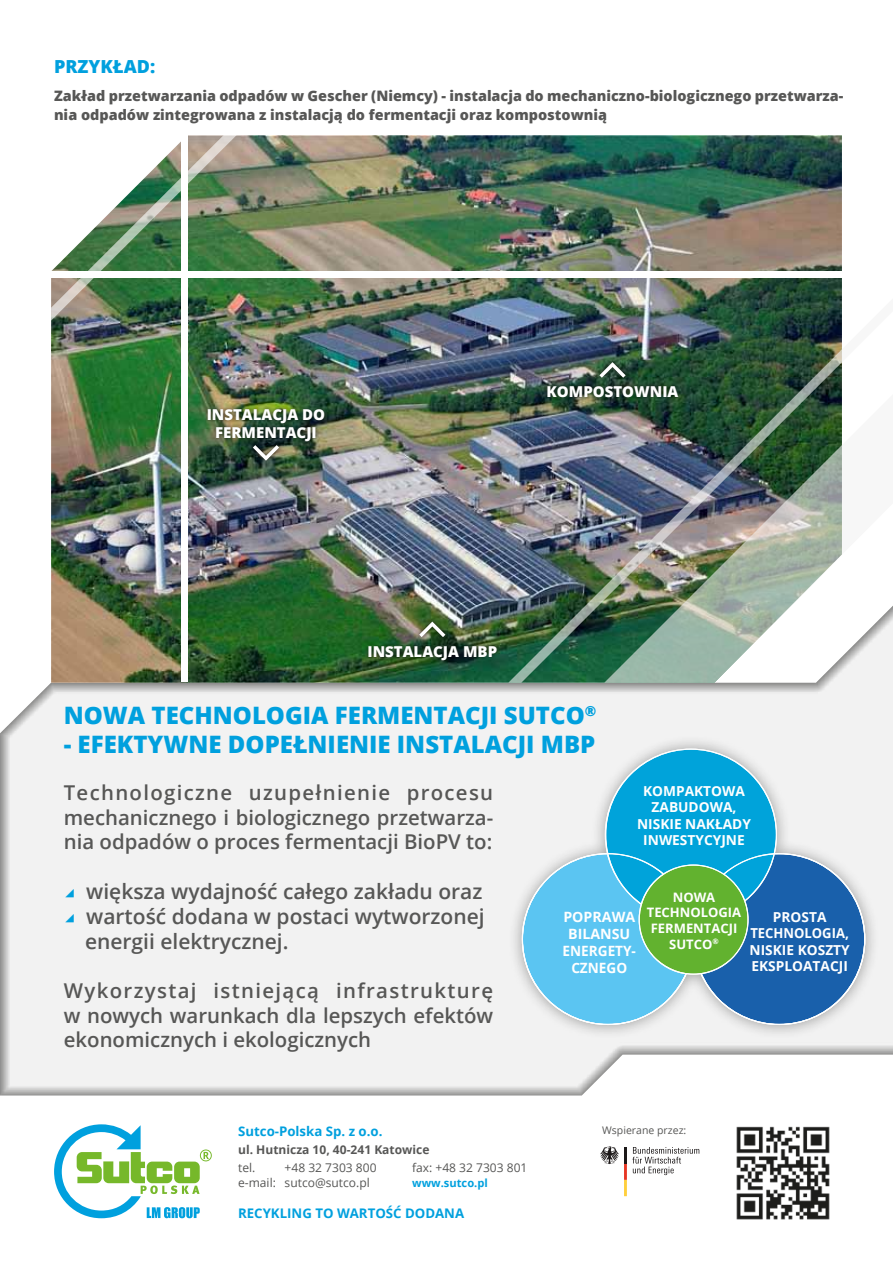
<style>
.page{position:relative;width:893px;height:1263px;background:#fff}
.page>*{position:absolute;margin:0;border:0;box-sizing:border-box;transform-origin:0 0}
.t1{font:800 24px "Open Sans";color:#00a0de}
.t2{font:600 21px "Open Sans";color:#575756}
.t3{font:600 20.4px/24.5px "Open Sans";color:#575756;text-align:justify}
.t4{font:800 18px "Open Sans";color:#00a0de}
.t5{font:800 15px "Open Sans";color:#fff}
.t6{font:800 14.4px/19.5px "Open Sans";color:#575756}
.t7{font:700 14.25px/17.1px "Open Sans";color:#fff;text-align:center}
.t8{font:700 13.8px/16.5px "Open Sans";color:#fff;text-align:center}
.t9{font:700 13.2px "Open Sans";color:#00a0de}
.t10{font:700 13.05px/15.6px "Open Sans";color:#fff;text-align:center}
.t11{font:12px "Open Sans";color:#575756}
.t12{font:700 12px "Open Sans";color:#575756}
.t13{font:700 11.1px "Open Sans";color:#00a0de}
.t14{font:10.5px "Open Sans";color:#575756}
.s1{font-family:"Sutco Aufzaehlung";font-weight:400;color:#00a0de}
</style>
<div class="page">
<svg style="left:0;top:683px;width:893px;height:536px;fill:#f2f2f2"></svg>
<img style="left:51px;top:135px;width:791px;height:548px">
<div style="left:181px;top:91px;width:7px;height:591px;background:#fff"></div>
<div style="left:50px;top:271px;width:794px;height:7px;background:#fff"></div>
<img style="left:508px;top:298px;width:334px;height:385px">
<img style="left:604px;top:394px;width:289px;height:289px">
<div style="left:569px;top:1138px;width:159px;height:66px;background:#fff"></div>
<svg style="left:600px;top:1146px;width:99px;height:50px"></svg>
<img style="left:51px;top:135px;width:291px;height:186px">
<svg style="left:54px;top:1124px;width:158px;height:94px"></svg>
<div style="left:508px;top:735px;width:372px;height:304px;background:#1d1d1b;opacity:.4"></div>
<svg style="left:522px;top:748px;width:343px;height:277px"></svg>
<img style="left:723px;top:1112px;width:121px;height:108px">
<div style="left:364px;top:642px;width:137px;height:23px;background:#13100d;opacity:.75"></div>
<div style="left:543px;top:381px;width:140px;height:20px;background:#13100d;opacity:.75"></div>
<div style="left:203px;top:405px;width:126px;height:41px;background:#13100d;opacity:.75"></div>
<div style="left:249px;top:441px;width:34px;height:24px;background:#13100d;opacity:.75"></div>
<svg style="left:253px;top:445px;width:26px;height:16px"></svg>
<div style="left:415px;top:617px;width:35px;height:24px;background:#13100d;opacity:.75"></div>
<svg style="left:419px;top:621px;width:26px;height:16px"></svg>
<div style="left:595px;top:358px;width:35px;height:24px;background:#13100d;opacity:.75"></div>
<svg style="left:599px;top:362px;width:27px;height:16px"></svg>
<p class="t4" style="left:54px;top:53px;width:103px">PRZYKŁAD:</p>
<p class="t6" style="left:54px;top:85px;width:791px">Zakład przetwarzania odpadów w Gescher (Niemcy) - instalacja do mechaniczno-biologicznego przetwarza&shy;nia odpadów zintegrowana z instalacją do fermentacji oraz kompostownią</p>
<p class="t5" style="left:207px;top:404px;width:16px">Instalacja</p>
<p class="t5" style="left:302px;top:404px;width:22px">do</p>
<p class="t5" style="left:215px;top:422px;width:11px">fermentacji</p>
<p class="t5" style="left:547px;top:380px;width:23px">Kompostownia</p>
<p class="t5" style="left:367px;top:640px;width:16px">Instalacja</p>
<p class="t5" style="left:463px;top:640px;width:36px">MBP</p>
<p class="t1" style="left:64px;top:697px;width:534px">NOWA TECHNOLOGIA FERMENTACJI SUTCO<sup>®</sup></p>
<p class="t1" style="left:64px;top:725px;width:533px">- EFEKTYWNE DOPEŁNIENIE INSTALACJI MBP</p>
<p class="t3" style="left:64px;top:780px;width:431px">Technologiczne uzupełnienie procesu mechanicznego i biologicznego przetwarza&shy;nia odpadów o proces fermentacji BioPV to:</p>
<p class="t2" style="left:64px;top:877px;width:420px"><span class="s1">a</span> większa wydajność całego zakładu oraz</p>
<p class="t2" style="left:64px;top:902px;width:422px"><span class="s1">a</span> wartość dodana w postaci wytworzonej</p>
<p class="t2" style="left:85px;top:927px;width:205px">energii elektrycznej.</p>
<p class="t3" style="left:64px;top:978px;width:431px">Wykorzystaj istniejącą infrastrukturę w nowych warunkach dla lepszych efektów ekonomicznych i ekologicznych</p>
<p class="t9" style="left:238px;top:1121px;width:146px">Sutco-Polska Sp. z o.o.</p>
<p class="t12" style="left:238px;top:1141px;width:193px">ul. Hutnicza 10, 40-241 Katowice</p>
<p class="t11" style="left:238px;top:1159px;width:19px">tel.</p>
<p class="t11" style="left:285px;top:1159px;width:93px">+48 32 7303 800</p>
<p class="t11" style="left:412px;top:1159px;width:117px">fax: +48 32 7303 801</p>
<p class="t11" style="left:238px;top:1174px;width:133px">e-mail: sutco@sutco.pl</p>
<p class="t13" style="left:412px;top:1175px;width:77px">www.sutco.pl</p>
<p class="t9" style="left:238px;top:1204px;width:228px">RECYKLING TO WARTOŚĆ DODANA</p>
<p class="t8" style="left:637px;top:782px;width:115px">KOMPAKTOWA<br>ZABUDOWA,<br>NISKIE NAKŁADY<br>INWESTYCYJNE</p>
<p class="t10" style="left:647px;top:889px;width:96px">NOWA<br>TECHNOLOGIA<br>FERMENTACJI<br>SUTCO<sup>®</sup></p>
<p class="t7" style="left:563px;top:908px;width:75px">POPRAWA<br>BILANSU<br>ENERGETY-<br>CZNEGO</p>
<p class="t8" style="left:749px;top:908px;width:102px">PROSTA<br>TECHNOLOGIA,<br>NISKIE KOSZTY<br>EKSPLOATACJI</p>
<p class="t14" style="left:602px;top:1122px;width:86px">Wspierane przez:</p>
</div>
